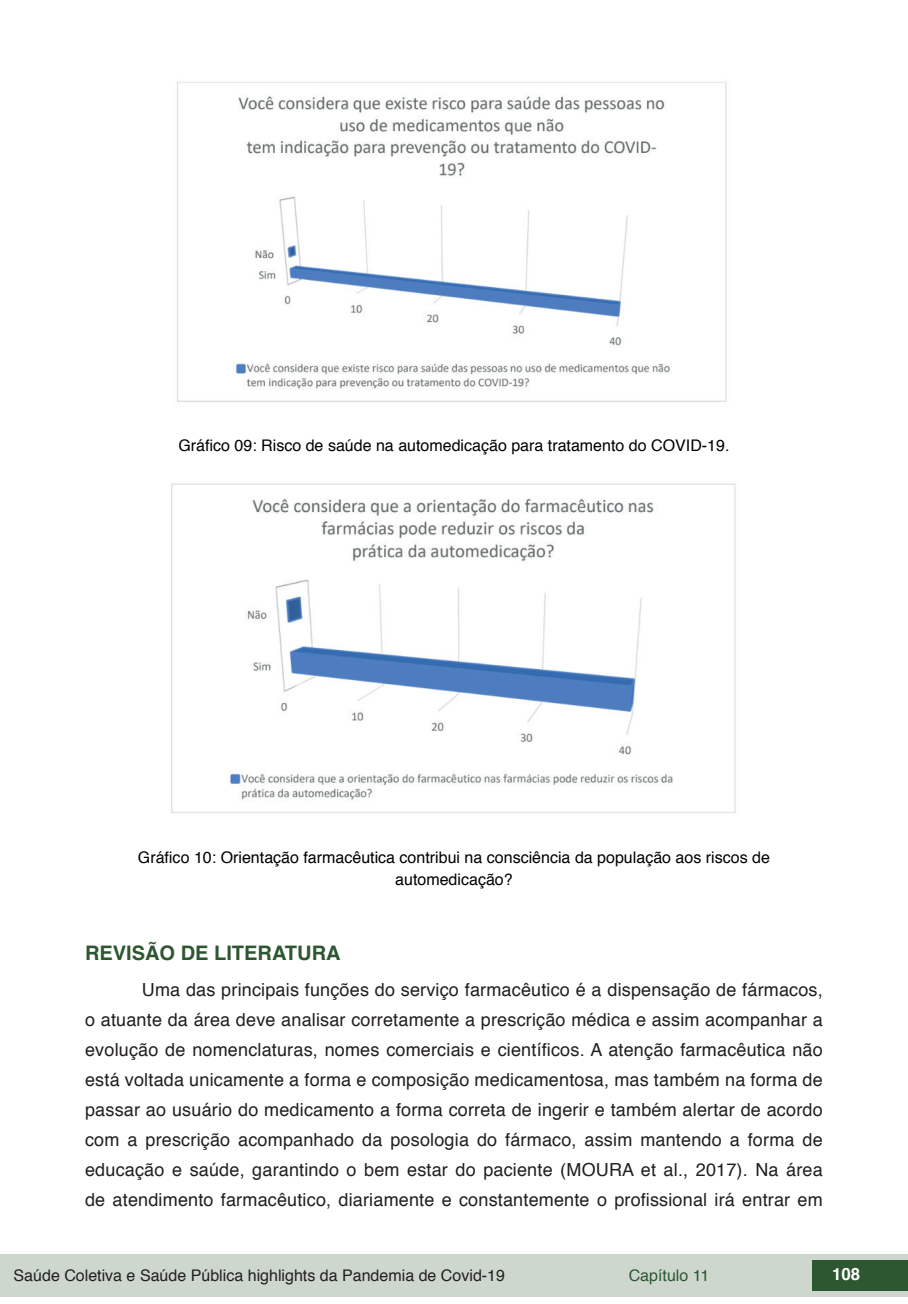
<style>
.page{position:relative;width:908px;height:1304px;background:#fff}
.page>*{position:absolute;margin:0;border:0;box-sizing:border-box;transform-origin:0 0}
.t1{font:700 20px "Helvetica";color:#2d5730}
.t2{font:18px/30px "Helvetica";letter-spacing:.01em;color:#231f20;text-align:justify}
.t3{font:700 16.8px "Helvetica";color:#fff}
.t4{font:16px/22px "Helvetica";color:#000;text-align:center}
.t5{font:16px "Helvetica";color:#231f20}
.t6{font:16px "Helvetica";color:#2d5730}
</style>
<div class="page">
<div style="left:0;top:1254px;width:906px;height:43px;background:#cdd7ce"></div>
<div style="left:812px;top:1261px;width:95px;height:30px;background:#2d5730"></div>
<img style="left:177px;top:82px;width:550px;height:320px">
<img style="left:171px;top:483px;width:565px;height:330px">
<p class="t4" style="left:178px;top:435px;width:552px">Gráfico 09: Risco de saúde na automedicação para tratamento do COVID-19.</p>
<p class="t4" style="left:138px;top:847px;width:633px">Gráfico 10: Orientação farmacêutica contribui na consciência da população aos riscos de automedicação?</p>
<p class="t1" style="left:85px;top:937px;width:257px">REVISÃO DE LITERATURA</p>
<p class="t2" style="left:85px;top:975px;width:738px;text-indent:57px">Uma das principais funções do serviço farmacêutico é a dispensação de fármacos, o atuante da área deve analisar corretamente a prescrição médica e assim acompanhar a evolução de nomenclaturas, nomes comerciais e científicos. A atenção farmacêutica não está voltada unicamente a forma e composição medicamentosa, mas também na forma de passar ao usuário do medicamento a forma correta de ingerir e também alertar de acordo com a prescrição acompanhado da posologia do fármaco, assim mantendo a forma de educação e saúde, garantindo o bem estar do paciente (MOURA et al., 2017). Na área de atendimento farmacêutico, diariamente e constantemente o profissional irá entrar em</p>
<p class="t5" style="left:14px;top:1263px;width:492px">Saúde Coletiva e Saúde Pública highlights da Pandemia de Covid-19</p>
<p class="t6" style="left:628px;top:1263px;width:82px">Capítulo 11</p>
<p class="t3" style="left:831px;top:1261px;width:30px">108</p>
</div>
